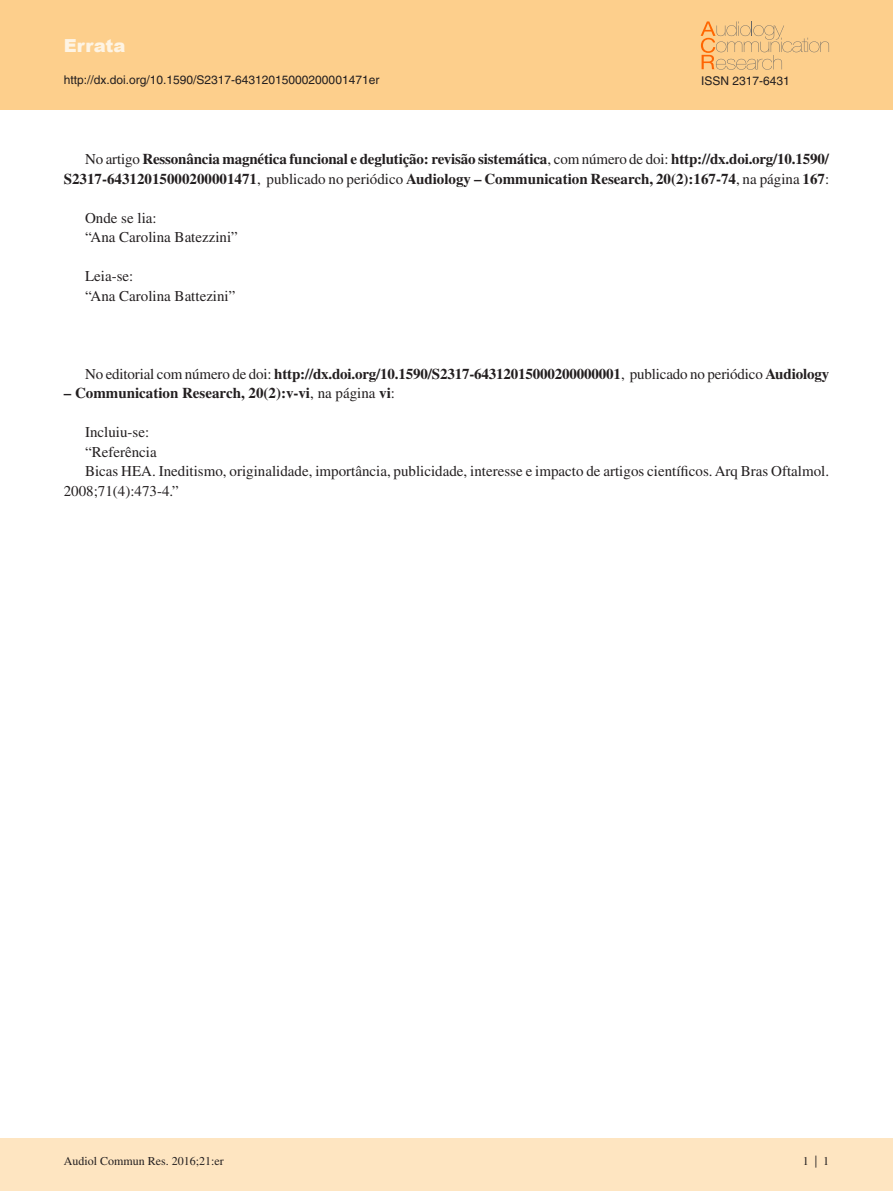
<style>
.page{position:relative;width:893px;height:1191px;background:#fff}
.page>*{position:absolute;margin:0;border:0;box-sizing:border-box;transform-origin:0 0}
.t1{font:900 18px "Arial";color:#fef4e4}
.t2{font:700 15px/19.5px "Times";letter-spacing:-.01em;color:#231f20;text-align:right}
.t3{font:15px/19.5px "Times";color:#231f20}
.t4{font:12px "Helvetica";color:#231f20}
.Cabeça{font:12px "Times";color:#231f20}
.s1{font-weight:400}
</style>
<div class="page">
<div style="left:0;top:1138px;width:893px;height:53px;background:#fee5c1"></div>
<div style="left:0;top:0;width:893px;height:110px;background:#fdcf8c"></div>
<svg style="left:701px;top:21px;width:128px;height:49px"></svg>
<p class="t1" style="left:64px;top:32px;width:63px">Errata</p>
<p class="t4" style="left:64px;top:73px;width:317px">http://dx.doi.org/10.1590/S2317-64312015000200001471er</p>
<p class="t4" style="left:701px;top:74px;width:90px">ISSN 2317-6431</p>
<p class="t2" style="left:64px;top:149px;width:767px"><span class="s1">No artigo</span> Ressonância magnética funcional e deglutição: revisão sistemática<span class="s1">, com número de doi:</span> http://dx.doi.org/10.1590/<br>S2317-64312015000200001471<span class="s1">, publicado no periódico</span> Audiology – Communication Research, 20(2):167-74<span class="s1">, na página</span> 167<span class="s1">:</span></p>
<p class="t3" style="left:85px;top:208px;width:73px">Onde se lia:</p>
<p class="t3" style="left:85px;top:227px;width:154px">“Ana Carolina Batezzini”</p>
<p class="t3" style="left:85px;top:266px;width:50px">Leia-se:</p>
<p class="t3" style="left:85px;top:286px;width:152px">“Ana Carolina Battezini”</p>
<p class="t2" style="left:85px;top:363px;width:746px"><span class="s1">No editorial com número de doi:</span> http://dx.doi.org/10.1590/S2317-64312015000200000001<span class="s1">, publicado no periódico</span> Audiology</p>
<p class="t2" style="left:64px;top:383px;width:333px">– Communication Research, 20(2):v-vi<span class="s1">, na página</span> vi<span class="s1">:</span></p>
<p class="t3" style="left:85px;top:422px;width:66px">Incluiu-se:</p>
<p class="t3" style="left:85px;top:442px;width:73px">“Referência</p>
<p class="t3" style="left:64px;top:461px;width:767px;text-indent:21px">Bicas HEA. Ineditismo, originalidade, importância, publicidade, interesse e impacto de artigos científicos. Arq Bras Oftalmol.<br>2008;71(4):473-4.”</p>
<p class="Cabeça" style="left:64px;top:1154px;width:162px">Audiol Commun Res. 2016;21:er</p>
<p class="Cabeça" style="left:803px;top:1154px;width:28px">1 | 1</p>
</div>
